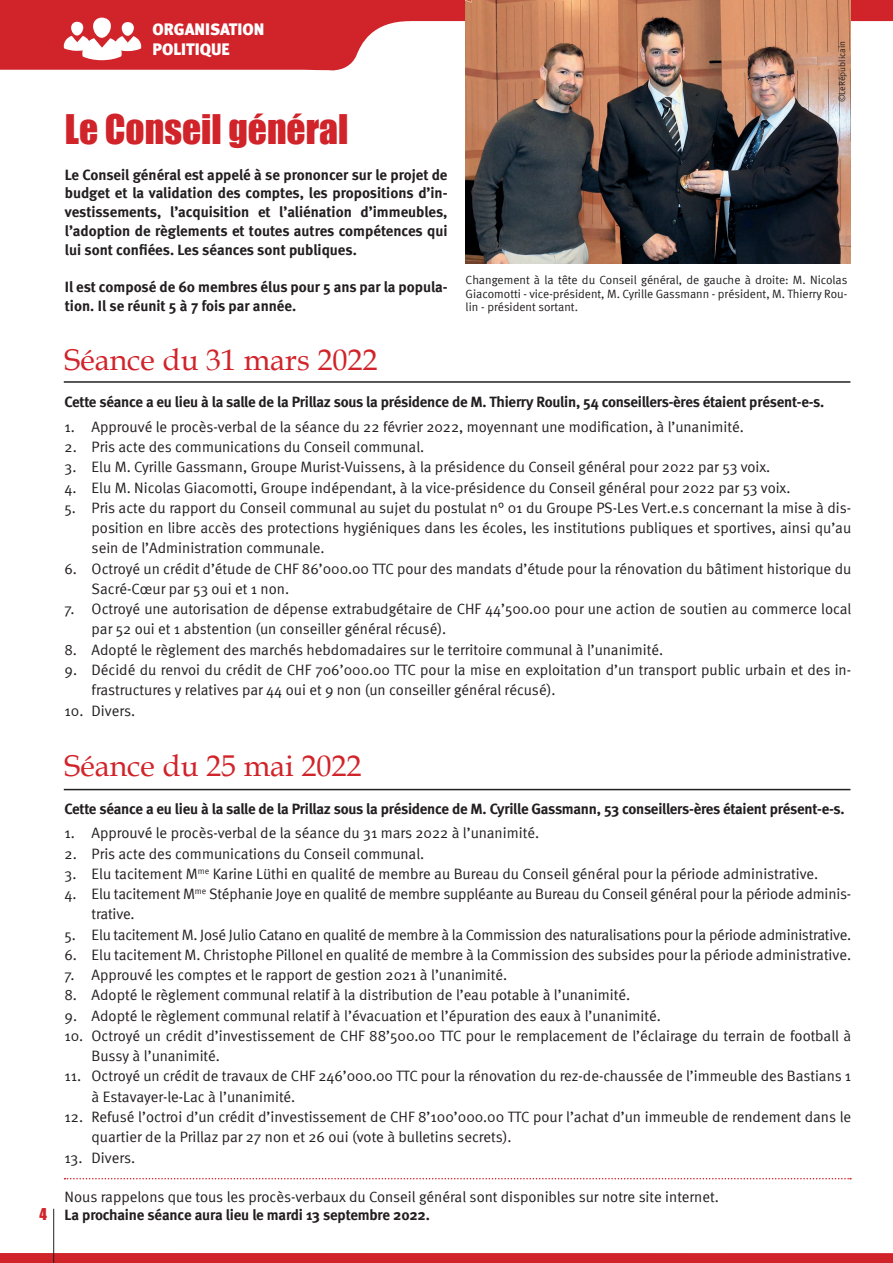
<style>
.page{position:relative;width:893px;height:1263px;background:#fff}
.page>*{position:absolute;margin:0;border:0;box-sizing:border-box;transform-origin:0 0}
.t1{font:37.5px "Impact";color:#d1232a}
.t2{font:30px "Book Antiqua";color:#d1232a}
.t3{font:900 16.5px/19.8px "Meta";color:#fff}
.t4{font:15px/20.2px "Meta Normal";color:#231f20}
.t5{font:700 15px/18.8px "Meta";letter-spacing:-.015em;color:#231f20;text-align:justify}
.t6{font:15px "Impact";color:#d1232a}
.t7{font:12px/13.5px "Meta Normal";color:#231f20;text-align:justify}
.t8{font:9px "Meta Normal";color:#231f20}
</style>
<div class="page">
<svg style="left:0;top:0;width:893px;height:70px;fill:#d1232a"></svg>
<svg style="left:296px;top:0;width:114px;height:70px"></svg>
<svg style="left:0;top:1220px;width:893px;height:43px"></svg>
<hr style="left:53px;top:1209px;width:1px;height:54px;background:#231f20">
<div style="left:93px;top:18px;width:18px;height:20px;background:#fff;border-radius:9px"></div>
<div style="left:122px;top:22px;width:12px;height:14px;background:#fff;border-radius:6px"></div>
<div style="left:71px;top:22px;width:12px;height:14px;background:#fff;border-radius:6px"></div>
<svg style="left:64px;top:36px;width:77px;height:24px"></svg>
<hr style="left:64px;top:381px;width:786px;height:2px;background:#231f20">
<hr style="left:64px;top:789px;width:786px;height:1px;background:#231f20">
<svg style="left:65px;top:1178px;width:786px;height:1px"></svg>
<img style="left:466px;top:0;width:384px;height:264px">
<p class="t6" style="left:40px;top:1203px;width:9px">4</p>
<p class="t3" style="left:153px;top:19px;width:113px">ORGANISATION<br>POLITIQUE</p>
<p class="t8" style="left:837px;top:102px;width:63px;rotate:-90deg">©LeRépublicain</p>
<h1 class="t1" style="left:65px;top:101px;width:285px">Le Conseil général</h1>
<p class="t5" style="left:65px;top:165px;width:384px">Le Conseil général est appelé à se prononcer sur le projet de budget et la validation des comptes, les propositions d’in&shy;vestissements, l’acquisition et l’aliénation d’immeubles, l’adoption de règlements et toutes autres compétences qui lui sont confiées. Les séances sont publiques.</p>
<p class="t5" style="left:65px;top:277px;width:384px">Il est composé de 60 membres élus pour 5 ans par la popula&shy;tion. Il se réunit 5 à 7 fois par année.</p>
<p class="t7" style="left:466px;top:273px;width:383px">Changement à la tête du Conseil général, de gauche à droite: M. Nicolas Giacomotti - vice-président, M. Cyrille Gassmann - président, M. Thierry Rou&shy;lin - président sortant.</p>
<h2 class="t2" style="left:65px;top:341px;width:314px">Séance du 31 mars 2022</h2>
<p class="t5" style="left:65px;top:392px;width:761px">Cette séance a eu lieu à la salle de la Prillaz sous la présidence de M. Thierry Roulin, 54 conseillers-ères étaient présent-e-s.</p>
<p class="t4" style="left:65px;top:416px;width:681px">1. Approuvé le procès-verbal de la séance du 22 février 2022, moyennant une modification, à l’unanimité.</p>
<p class="t4" style="left:65px;top:437px;width:361px">2. Pris acte des communications du Conseil communal.</p>
<p class="t4" style="left:65px;top:457px;width:707px">3. Elu M. Cyrille Gassmann, Groupe Murist-Vuissens, à la présidence du Conseil général pour 2022 par 53 voix.</p>
<p class="t4" style="left:65px;top:477px;width:727px">4. Elu M. Nicolas Giacomotti, Groupe indépendant, à la vice-présidence du Conseil général pour 2022 par 53 voix.</p>
<p class="t4" style="left:92px;top:497px;width:761px;text-align:justify;text-indent:-27px">5. Pris acte du rapport du Conseil communal au sujet du postulat n° 01 du Groupe PS-Les Vert.e.s concernant la mise à dis&shy;position en libre accès des protections hygiéniques dans les écoles, les institutions publiques et sportives, ainsi qu’au sein de l’Administration communale.</p>
<p class="t4" style="left:92px;top:558px;width:761px;text-indent:-27px">6. Octroyé un crédit d’étude de CHF 86’000.00 TTC pour des mandats d’étude pour la rénovation du bâtiment historique du<br>Sacré-Cœur par 53 oui et 1 non.</p>
<p class="t4" style="left:92px;top:599px;width:761px;text-indent:-27px">7. Octroyé une autorisation de dépense extrabudgétaire de CHF 44’500.00 pour une action de soutien au commerce local par 52 oui et 1 abstention (un conseiller général récusé).</p>
<p class="t4" style="left:65px;top:639px;width:600px">8. Adopté le règlement des marchés hebdomadaires sur le territoire communal à l’unanimité.</p>
<p class="t4" style="left:92px;top:659px;width:761px;text-indent:-27px">9. Décidé du renvoi du crédit de CHF 706’000.00 TTC pour la mise en exploitation d’un transport public urbain et des in&shy;frastructures y relatives par 44 oui et 9 non (un conseiller général récusé).</p>
<p class="t4" style="left:65px;top:701px;width:72px">10. Divers.</p>
<h2 class="t2" style="left:65px;top:747px;width:298px">Séance du 25 mai 2022</h2>
<p class="t5" style="left:65px;top:799px;width:782px">Cette séance a eu lieu à la salle de la Prillaz sous la présidence de M. Cyrille Gassmann, 53 conseillers-ères étaient présent-e-s.</p>
<p class="t4" style="left:65px;top:823px;width:476px">1. Approuvé le procès-verbal de la séance du 31 mars 2022 à l’unanimité.</p>
<p class="t4" style="left:65px;top:843px;width:361px">2. Pris acte des communications du Conseil communal.</p>
<p class="t4" style="left:65px;top:863px;width:755px">3. Elu tacitement M<sup>me</sup> Karine Lüthi en qualité de membre au Bureau du Conseil général pour la période administrative.</p>
<p class="t4" style="left:92px;top:884px;width:761px;text-indent:-27px">4. Elu tacitement M<sup>me</sup> Stéphanie Joye en qualité de membre suppléante au Bureau du Conseil général pour la période adminis&shy;trative.</p>
<p class="t4" style="left:65px;top:924px;width:788px">5. Elu tacitement M. José Julio Catano en qualité de membre à la Commission des naturalisations pour la période administrative.</p>
<p class="t4" style="left:65px;top:944px;width:788px">6. Elu tacitement M. Christophe Pillonel en qualité de membre à la Commission des subsides pour la période administrative.</p>
<p class="t4" style="left:65px;top:965px;width:444px">7. Approuvé les comptes et le rapport de gestion 2021 à l’unanimité.</p>
<p class="t4" style="left:65px;top:985px;width:567px">8. Adopté le règlement communal relatif à la distribution de l’eau potable à l’unanimité.</p>
<p class="t4" style="left:65px;top:1005px;width:598px">9. Adopté le règlement communal relatif à l’évacuation et l’épuration des eaux à l’unanimité.</p>
<p class="t4" style="left:92px;top:1025px;width:761px;text-indent:-27px">10. Octroyé un crédit d’investissement de CHF 88’500.00 TTC pour le remplacement de l’éclairage du terrain de football à<br>Bussy à l’unanimité.</p>
<p class="t4" style="left:92px;top:1066px;width:761px;text-indent:-27px">11. Octroyé un crédit de travaux de CHF 246’000.00 TTC pour la rénovation du rez-de-chaussée de l’immeuble des Bastians 1 à Estavayer-le-Lac à l’unanimité.</p>
<p class="t4" style="left:92px;top:1106px;width:761px;text-indent:-27px">12. Refusé l’octroi d’un crédit d’investissement de CHF 8’100’000.00 TTC pour l’achat d’un immeuble de rendement dans le quartier de la Prillaz par 27 non et 26 oui (vote à bulletins secrets).</p>
<p class="t4" style="left:65px;top:1148px;width:72px">13. Divers.</p>
<p class="t4" style="left:65px;top:1187px;width:656px">Nous rappelons que tous les procès-verbaux du Conseil général sont disponibles sur notre site internet.</p>
<p class="t5" style="left:65px;top:1205px;width:367px">La prochaine séance aura lieu le mardi 13 septembre 2022.</p>
</div>
